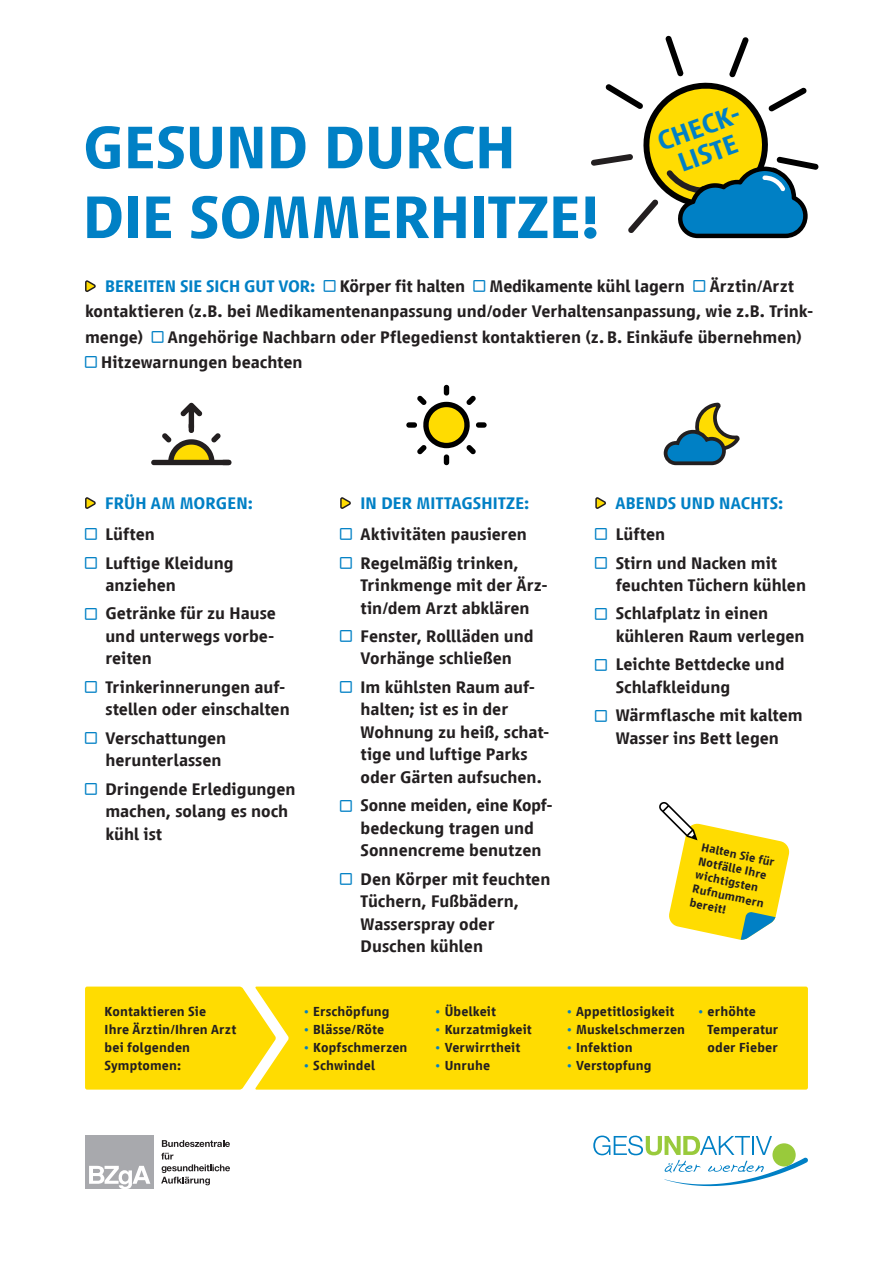
<style>
.page{position:relative;width:893px;height:1263px;background:#fff}
.page>*{position:absolute;margin:0;border:0;box-sizing:border-box;transform-origin:0 0}
.t1{font:700 62.25px/69.8px "Vialog 1450 Pro";letter-spacing:-.005em;color:#0080c5}
.t2{font:700 27.45px/27.5px "Vialog 1450 Pro";color:#0080c5;text-align:center}
.t3{font:700 17.25px/22.5px "Vialog 1450 Pro";color:#231f20}
.t4{font:700 17.25px "Vialog 1450 Pro";letter-spacing:.005em;color:#0080c5}
.t5{font:700 13.5px/18px "Vialog 1450 Pro";letter-spacing:.01em;color:#231f20}
.t6{font:700 12px/14.2px "Vialog 1450 Pro";color:#231f20}
.s1{color:#0080c5}
</style>
<div class="page">
<svg style="left:85px;top:280px;width:11px;height:12px"></svg>
<div style="left:85px;top:1135px;width:68px;height:53px;background:#a8a9ad"></div>
<svg style="left:89px;top:1166px;width:61px;height:22px"></svg>
<svg style="left:161px;top:1153px;width:69px;height:32px"></svg>
<svg style="left:162px;top:1140px;width:68px;height:7px"></svg>
<svg style="left:593px;top:1135px;width:215px;height:51px"></svg>
<svg style="left:85px;top:497px;width:11px;height:12px"></svg>
<svg style="left:595px;top:497px;width:11px;height:12px"></svg>
<svg style="left:340px;top:497px;width:11px;height:12px"></svg>
<svg style="left:406px;top:385px;width:81px;height:80px"></svg>
<svg style="left:151px;top:403px;width:81px;height:62px"></svg>
<svg style="left:663px;top:402px;width:77px;height:64px"></svg>
<svg style="left:591px;top:35px;width:228px;height:204px"></svg>
<svg style="left:659px;top:802px;width:130px;height:138px"></svg>
<div style="left:276px;top:986px;width:532px;height:103px;background:#ffdc01"></div>
<svg style="left:85px;top:986px;width:191px;height:103px;background:#ffde10"></svg>
<h1 class="t1" style="left:83px;top:113px;width:519px">GESUND DURCH<br>DIE SOMMERHITZE!</h1>
<h2 class="t2" style="left:654px;top:130px;width:88px;rotate:-20deg">CHECK-<br>LISTE</h2>
<p class="t3" style="left:85px;top:273px;width:729px;line-height:25.5px;text-indent:625px">Ärztin/Arzt kontaktieren (z.B. bei Medikamentenanpassung und/oder Verhaltensanpassung, wie z.B. Trink&shy;menge)</p>
<p class="t4" style="left:105px;top:276px;width:211px">BEREITEN SIE SICH GUT VOR:</p>
<p class="t3" style="left:340px;top:275px;width:127px">Körper fit halten</p>
<p class="t3" style="left:490px;top:275px;width:197px">Medikamente kühl lagern</p>
<p class="t3" style="left:101px;top:324px;width:702px;line-height:25.5px;text-indent:67px">Angehörige Nachbarn oder Pflegedienst kontaktieren (z. B. Einkäufe übernehmen)<br>Hitzewarnungen beachten</p>
<p class="t4" style="left:105px;top:493px;width:149px">FRÜH AM MORGEN:</p>
<p class="t3" style="left:105px;top:520px;width:130px;line-height:28.5px">Lüften<br>Luftige Kleidung</p>
<p class="t3" style="left:105px;top:571px;width:172px;line-height:28.5px">anziehen<br>Getränke für zu Hause</p>
<p class="t3" style="left:105px;top:625px;width:170px">und unterwegs vorbe&shy;reiten</p>
<p class="t3" style="left:105px;top:676px;width:186px">Trinkerinnerungen auf&shy;stellen oder einschalten</p>
<p class="t3" style="left:105px;top:727px;width:122px">Verschattungen herunterlassen</p>
<p class="t3" style="left:105px;top:778px;width:192px">Dringende Erledigungen machen, solang es noch kühl ist</p>
<p class="t4" style="left:360px;top:493px;width:170px">IN DER MITTAGSHITZE:</p>
<p class="t3" style="left:361px;top:520px;width:168px;line-height:28.5px">Aktivitäten pausieren<br>Regelmäßig trinken,</p>
<p class="t3" style="left:361px;top:574px;width:188px">Trinkmenge mit der Ärz&shy;tin/dem Arzt abklären</p>
<p class="t3" style="left:361px;top:625px;width:175px">Fenster, Rollläden und<br>Vorhänge schließen</p>
<p class="t3" style="left:361px;top:676px;width:190px">Im kühlsten Raum auf&shy;halten; ist es in der<br>Wohnung zu heiß, schat&shy;tige und luftige Parks oder Gärten aufsuchen.</p>
<p class="t3" style="left:360px;top:795px;width:193px">Sonne meiden, eine Kopf&shy;bedeckung tragen und<br>Sonnencreme benutzen</p>
<p class="t3" style="left:361px;top:868px;width:191px">Den Körper mit feuchten<br>Tüchern, Fußbädern,<br>Wasserspray oder<br>Duschen kühlen</p>
<p class="t4" style="left:616px;top:493px;width:169px">ABENDS UND NACHTS:</p>
<p class="t3" style="left:616px;top:520px;width:163px;line-height:28.5px">Lüften<br>Stirn und Nacken mit</p>
<p class="t3" style="left:616px;top:571px;width:192px;line-height:28.5px">feuchten Tüchern kühlen<br>Schlafplatz in einen</p>
<p class="t3" style="left:616px;top:622px;width:190px;line-height:28.5px">kühleren Raum verlegen<br>Leichte Bettdecke und</p>
<p class="t3" style="left:616px;top:673px;width:188px;line-height:28.5px">Schlafkleidung<br>Wärmflasche mit kaltem</p>
<p class="t3" style="left:616px;top:727px;width:165px">Wasser ins Bett legen</p>
<p class="t6" style="left:703px;top:840px;width:76px;rotate:12deg">Halten Sie für<br>Notfälle Ihre wichtigsten<br>Rufnummern bereit!</p>
<p class="t5" style="left:105px;top:1003px;width:133px">Kontaktieren Sie<br>Ihre Ärztin/Ihren Arzt bei folgenden<br>Symptomen:</p>
<p class="t5" style="left:303px;top:1003px;width:88px"><span class="s1">•</span> Erschöpfung</p>
<p class="t5" style="left:303px;top:1021px;width:83px"><span class="s1">•</span> Blässe/Röte</p>
<p class="t5" style="left:303px;top:1039px;width:106px"><span class="s1">•</span> Kopfschmerzen</p>
<p class="t5" style="left:303px;top:1057px;width:73px"><span class="s1">•</span> Schwindel</p>
<p class="t5" style="left:435px;top:1003px;width:63px"><span class="s1">•</span> Übelkeit</p>
<p class="t5" style="left:435px;top:1021px;width:99px"><span class="s1">•</span> Kurzatmigkeit</p>
<p class="t5" style="left:435px;top:1039px;width:87px"><span class="s1">•</span> Verwirrtheit</p>
<p class="t5" style="left:435px;top:1057px;width:57px"><span class="s1">•</span> Unruhe</p>
<p class="t5" style="left:566px;top:1003px;width:110px"><span class="s1">•</span> Appetitlosigkeit</p>
<p class="t5" style="left:566px;top:1021px;width:121px"><span class="s1">•</span> Muskelschmerzen</p>
<p class="t5" style="left:566px;top:1039px;width:68px"><span class="s1">•</span> Infektion</p>
<p class="t5" style="left:566px;top:1057px;width:87px"><span class="s1">•</span> Verstopfung</p>
<p class="t5" style="left:708px;top:1003px;width:72px;text-indent:-10px"><span class="s1">•</span> erhöhte<br>Temperatur oder Fieber</p>
</div>
